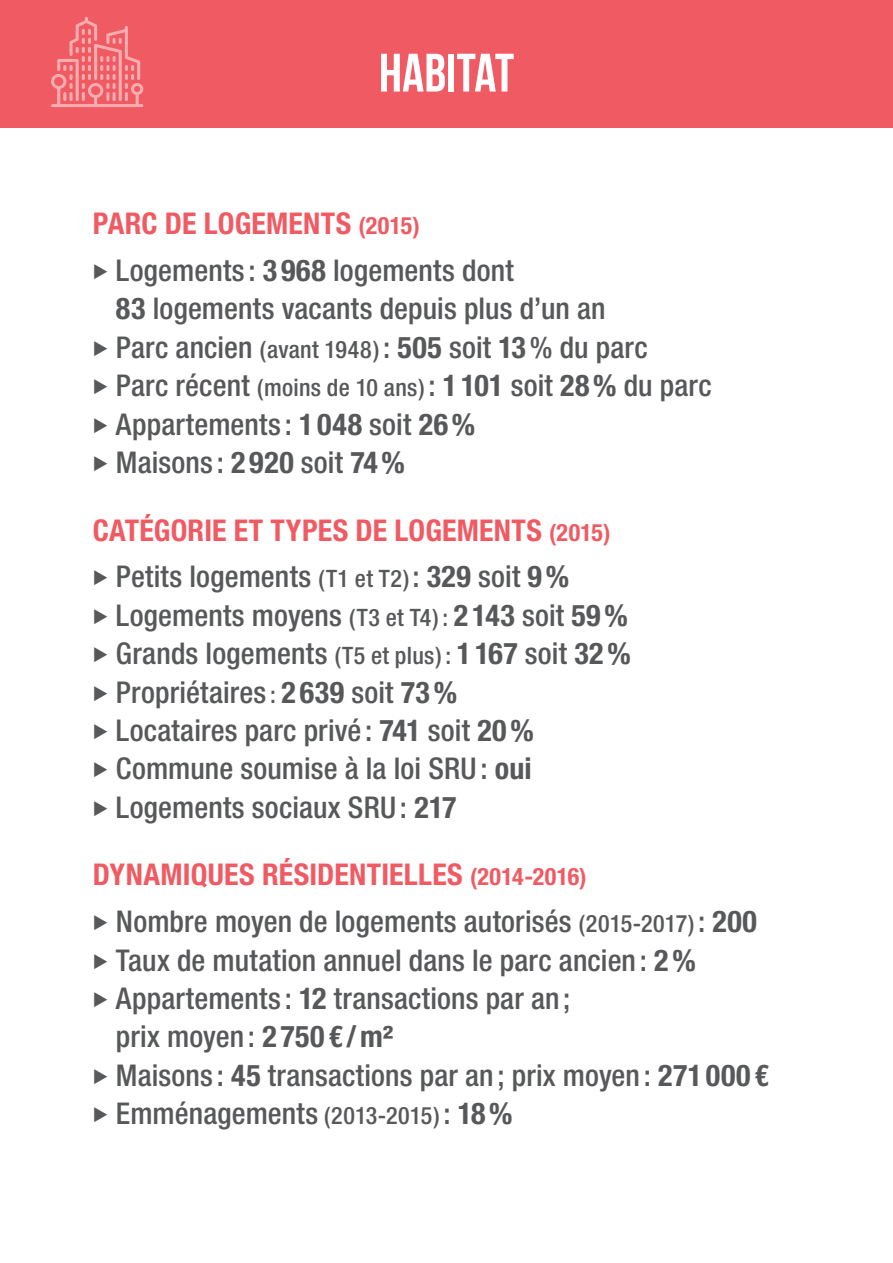
<style>
.page{position:relative;width:893px;height:1263px;background:#fff}
.page>*{position:absolute;margin:0;border:0;box-sizing:border-box;transform-origin:0 0}
.thématique{font:700 54px "Bebas Neue";color:#fff}
.texte_indicateurs{font:500 condensed 30px/38.4px "Helvetica Neue";letter-spacing:.005em;color:#57585a}
.titre_indicateurs{font:700 condensed 30px "Helvetica Neue LT Std";letter-spacing:.005em;color:#f05b63}
.s1{font-size:24px}
.s2{font-family:"Helvetica Neue LT Std";font-weight:700}
</style>
<div class="page">
<div style="left:0;top:0;width:893px;height:128px;background:#f05b63"></div>
<hr style="left:892px;top:0;width:1px;height:128px;background:#2ca2ca">
<svg style="left:51px;top:17px;width:92px;height:90px"></svg>
<p class="thématique" style="left:379px;top:43px;width:137px">HABITAT</p>
<p class="titre_indicateurs" style="left:93px;top:205px;width:328px">PARC DE LOGEMENTS <span class="s1">(2015)</span></p>
<p class="texte_indicateurs" style="left:116px;top:251px;width:491px;text-indent:-23px">◆ Logements : <span class="s2">3 968</span> logements dont<br><span class="s2">83</span> logements vacants depuis plus d’un an</p>
<p class="texte_indicateurs" style="left:93px;top:327px;width:556px">◆ Parc ancien <span class="s1">(avant 1948)</span> : <span class="s2">505</span> soit <span class="s2">13</span>% du parc</p>
<p class="texte_indicateurs" style="left:93px;top:366px;width:620px">◆ Parc récent <span class="s1">(moins de 10 ans)</span> : <span class="s2">1 101</span> soit <span class="s2">28%</span> du parc</p>
<p class="texte_indicateurs" style="left:93px;top:404px;width:384px">◆ Appartements : <span class="s2">1 048</span> soit <span class="s2">26%</span></p>
<p class="texte_indicateurs" style="left:93px;top:443px;width:313px">◆ Maisons : <span class="s2">2 920</span> soit <span class="s2">74%</span></p>
<p class="titre_indicateurs" style="left:93px;top:512px;width:519px">CATÉGORIE ET TYPES DE LOGEMENTS <span class="s1">(2015)</span></p>
<p class="texte_indicateurs" style="left:93px;top:557px;width:478px">◆ Petits logements <span class="s1">(T1 et T2)</span>: <span class="s2">329</span> soit <span class="s2">9%</span></p>
<p class="texte_indicateurs" style="left:93px;top:596px;width:536px">◆ Logements moyens <span class="s1">(T3 et T4) :</span> <span class="s2">2 143</span> soit <span class="s2">59%</span></p>
<p class="texte_indicateurs" style="left:93px;top:634px;width:539px">◆ Grands logements <span class="s1">(T5 et plus) :</span> <span class="s2">1 167</span> soit <span class="s2">32%</span></p>
<p class="texte_indicateurs" style="left:93px;top:672px;width:366px">◆ Propriétaires <span class="s1">:</span> <span class="s2">2 639</span> soit <span class="s2">73%</span></p>
<p class="texte_indicateurs" style="left:93px;top:711px;width:442px">◆ Locataires parc privé : <span class="s2">741</span> soit <span class="s2">20%</span></p>
<p class="texte_indicateurs" style="left:93px;top:749px;width:440px">◆ Commune soumise à la loi SRU: <span class="s2">oui</span></p>
<p class="texte_indicateurs" style="left:93px;top:788px;width:365px">◆ Logements sociaux SRU: <span class="s2">217</span></p>
<p class="titre_indicateurs" style="left:93px;top:856px;width:495px">DYNAMIQUES RÉSIDENTIELLES <span class="s1">(2014-2016)</span></p>
<p class="texte_indicateurs" style="left:93px;top:902px;width:665px">◆ Nombre moyen de logements autorisés <span class="s1">(2015-2017)</span> : <span class="s2">200</span></p>
<p class="texte_indicateurs" style="left:93px;top:940px;width:604px">◆ Taux de mutation annuel dans le parc ancien : <span class="s2">2%</span></p>
<p class="texte_indicateurs" style="left:116px;top:979px;width:456px;text-indent:-23px">◆ Appartements : <span class="s2">12</span> transactions par an ; prix moyen : <span class="s2">2 750 € /m²</span></p>
<p class="texte_indicateurs" style="left:93px;top:1056px;width:677px">◆ Maisons : <span class="s2">45</span> transactions par an ; prix moyen : <span class="s2">271 000 €</span></p>
<p class="texte_indicateurs" style="left:93px;top:1094px;width:421px">◆ Emménagements <span class="s1">(2013-2015)</span> : <span class="s2">18%</span></p>
</div>
